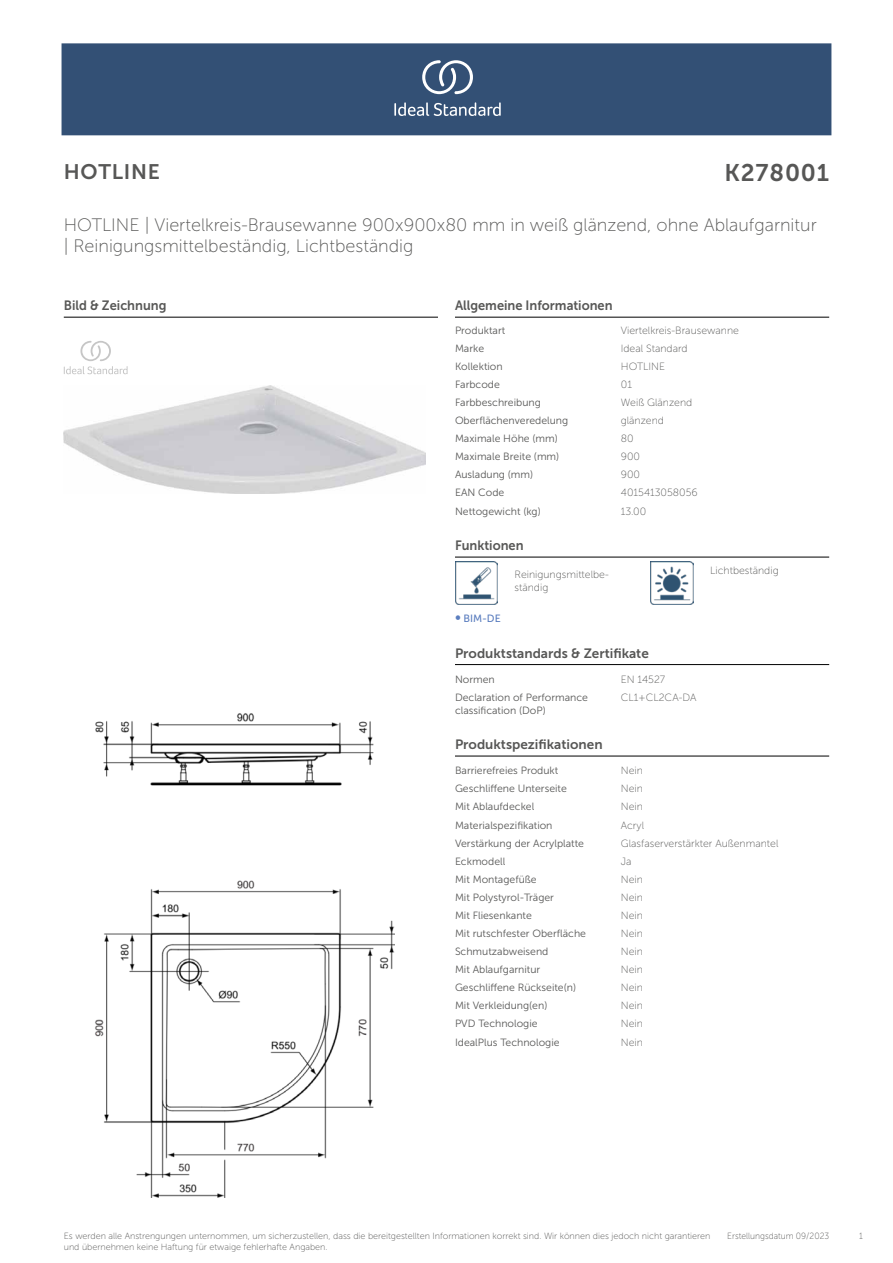
<style>
.page{position:relative;width:893px;height:1263px;background:#fff}
.page>*{position:absolute;margin:0;border:0;box-sizing:border-box;transform-origin:0 0}
.t1{font:24px "Museo Sans 700";letter-spacing:.035em;color:#575756}
.t2{font:21px "Museo Sans 700";letter-spacing:.035em;color:#575756}
.t3{font:18px/21.6px "Museo Sans 100";color:#575756}
.t4{font:13.5px "Museo Sans 700";color:#575756}
.t5{font:13.5px "Museo Sans 700";color:#575756;scale:.95 1}
.t6{font:10.5px/12.6px "Museo Sans 300";color:#575756}
.t7{font:10.5px/12.6px "Museo Sans 100";color:#575756}
.t8{font:10.5px "Museo Sans 500";color:#5b7ebf}
.t9{font:9px "Museo Sans 100";color:#575756}
.t10{font:9px "Museo Sans 100";color:#575756;scale:.95 1}
.s1{font-size:15px}
</style>
<div class="page">
<div style="left:62px;top:43px;width:769px;height:92px;background:#335075"></div>
<svg style="left:394px;top:102px;width:107px;height:14px"></svg>
<svg style="left:422px;top:60px;width:51px;height:34px"></svg>
<hr style="left:455px;top:317px;width:374px;height:1px;background:#000">
<hr style="left:455px;top:557px;width:374px;height:1px;background:#000">
<img style="left:455px;top:561px;width:42px;height:43px">
<img style="left:651px;top:561px;width:42px;height:43px">
<hr style="left:455px;top:664px;width:374px;height:1px;background:#000">
<hr style="left:455px;top:756px;width:374px;height:1px;background:#000">
<hr style="left:64px;top:317px;width:374px;height:1px;background:#000">
<svg style="left:64px;top:341px;width:64px;height:33px"></svg>
<img style="left:95px;top:713px;width:299px;height:484px">
<img style="left:64px;top:385px;width:361px;height:108px">
<h2 class="t2" style="left:64px;top:160px;width:98px">HOTLINE</h2>
<h1 class="t1" style="left:724px;top:160px;width:106px">K278001</h1>
<h3 class="t3" style="left:64px;top:214px;width:754px">HOTLINE | Viertelkreis-Brausewanne 900x900x80 mm in weiß glänzend, ohne Ablaufgarnitur | Reinigungsmittelbeständig, Lichtbeständig</h3>
<p class="t5" style="left:64px;top:298px;width:110px">Bild &amp; Zeichnung</p>
<p class="t5" style="left:455px;top:298px;width:167px">Allgemeine Informationen</p>
<p class="t6" style="left:455px;top:324px;width:52px">Produktart</p>
<p class="t7" style="left:621px;top:324px;width:120px">Viertelkreis-Brausewanne</p>
<p class="t6" style="left:455px;top:342px;width:31px">Marke</p>
<p class="t7" style="left:621px;top:342px;width:68px">Ideal Standard</p>
<p class="t6" style="left:455px;top:360px;width:49px">Kollektion</p>
<p class="t7" style="left:621px;top:360px;width:46px">HOTLINE</p>
<p class="t6" style="left:455px;top:378px;width:46px">Farbcode</p>
<p class="t7" style="left:621px;top:378px;width:13px">01</p>
<p class="t6" style="left:455px;top:396px;width:87px">Farbbeschreibung</p>
<p class="t7" style="left:621px;top:396px;width:73px">Weiß Glänzend</p>
<p class="t6" style="left:455px;top:414px;width:115px">Oberflächenveredelung</p>
<p class="t7" style="left:621px;top:414px;width:45px">glänzend</p>
<p class="t6" style="left:455px;top:432px;width:104px">Maximale Höhe (mm)</p>
<p class="t7" style="left:621px;top:432px;width:14px">80</p>
<p class="t6" style="left:455px;top:450px;width:106px">Maximale Breite (mm)</p>
<p class="t7" style="left:621px;top:450px;width:21px">900</p>
<p class="t6" style="left:455px;top:469px;width:80px">Ausladung (mm)</p>
<p class="t7" style="left:621px;top:469px;width:21px">900</p>
<p class="t6" style="left:455px;top:487px;width:51px">EAN Code</p>
<p class="t7" style="left:621px;top:487px;width:78px">4015413058056</p>
<p class="t6" style="left:455px;top:505px;width:87px">Nettogewicht (kg)</p>
<p class="t7" style="left:621px;top:505px;width:27px">13.00</p>
<p class="t5" style="left:455px;top:538px;width:74px">Funktionen</p>
<p class="t7" style="left:514px;top:568px;width:96px">Reinigungsmittelbe&shy;ständig</p>
<p class="t7" style="left:710px;top:564px;width:70px">Lichtbeständig</p>
<p class="t8" style="left:455px;top:612px;width:47px"><span class="s1">•</span> BIM-DE</p>
<p class="t4" style="left:455px;top:645px;width:195px">Produktstandards &amp; Zertifikate</p>
<p class="t6" style="left:455px;top:673px;width:41px">Normen</p>
<p class="t7" style="left:621px;top:673px;width:46px">EN 14527</p>
<p class="t6" style="left:455px;top:691px;width:135px">Declaration of Performance classification (DoP)</p>
<p class="t7" style="left:621px;top:691px;width:77px">CL1+CL2CA-DA</p>
<p class="t4" style="left:455px;top:737px;width:149px">Produktspezifikationen</p>
<p class="t6" style="left:455px;top:764px;width:105px">Barrierefreies Produkt</p>
<p class="t7" style="left:621px;top:764px;width:24px">Nein</p>
<p class="t6" style="left:455px;top:782px;width:113px">Geschliffene Unterseite</p>
<p class="t7" style="left:621px;top:783px;width:24px">Nein</p>
<p class="t6" style="left:455px;top:801px;width:81px">Mit Ablaufdeckel</p>
<p class="t7" style="left:621px;top:801px;width:24px">Nein</p>
<p class="t6" style="left:455px;top:819px;width:99px">Materialspezifikation</p>
<p class="t7" style="left:621px;top:819px;width:25px">Acryl</p>
<p class="t6" style="left:455px;top:837px;width:131px">Verstärkung der Acrylplatte</p>
<p class="t7" style="left:621px;top:837px;width:159px">Glasfaserverstärkter Außenmantel</p>
<p class="t6" style="left:455px;top:855px;width:52px">Eckmodell</p>
<p class="t7" style="left:621px;top:855px;width:12px">Ja</p>
<p class="t6" style="left:455px;top:873px;width:83px">Mit Montagefüße</p>
<p class="t7" style="left:621px;top:873px;width:24px">Nein</p>
<p class="t6" style="left:455px;top:891px;width:100px">Mit Polystyrol-Träger</p>
<p class="t7" style="left:621px;top:891px;width:24px">Nein</p>
<p class="t6" style="left:455px;top:909px;width:78px">Mit Fliesenkante</p>
<p class="t7" style="left:621px;top:909px;width:24px">Nein</p>
<p class="t6" style="left:455px;top:927px;width:133px">Mit rutschfester Oberfläche</p>
<p class="t7" style="left:621px;top:927px;width:24px">Nein</p>
<p class="t6" style="left:455px;top:945px;width:95px">Schmutzabweisend</p>
<p class="t7" style="left:621px;top:945px;width:24px">Nein</p>
<p class="t6" style="left:455px;top:963px;width:87px">Mit Ablaufgarnitur</p>
<p class="t7" style="left:621px;top:963px;width:24px">Nein</p>
<p class="t6" style="left:455px;top:981px;width:123px">Geschliffene Rückseite(n)</p>
<p class="t7" style="left:621px;top:981px;width:24px">Nein</p>
<p class="t6" style="left:455px;top:999px;width:94px">Mit Verkleidung(en)</p>
<p class="t7" style="left:621px;top:999px;width:24px">Nein</p>
<p class="t6" style="left:455px;top:1018px;width:84px">PVD Technologie</p>
<p class="t7" style="left:621px;top:1018px;width:24px">Nein</p>
<p class="t6" style="left:455px;top:1036px;width:106px">IdealPlus Technologie</p>
<p class="t7" style="left:621px;top:1036px;width:24px">Nein</p>
<p class="t10" style="left:727px;top:1231px;width:109px">Erstellungsdatum 09/2023</p>
<p class="t9" style="left:64px;top:1231px;width:648px">Es werden alle Anstrengungen unternommen, um sicherzustellen, dass die bereitgestellten Informationen korrekt sind. Wir können dies jedoch nicht garantieren</p>
<p class="t10" style="left:859px;top:1231px;width:5px">1</p>
<p class="t9" style="left:64px;top:1242px;width:265px">und übernehmen keine Haftung für etwaige fehlerhafte Angaben.</p>
</div>
